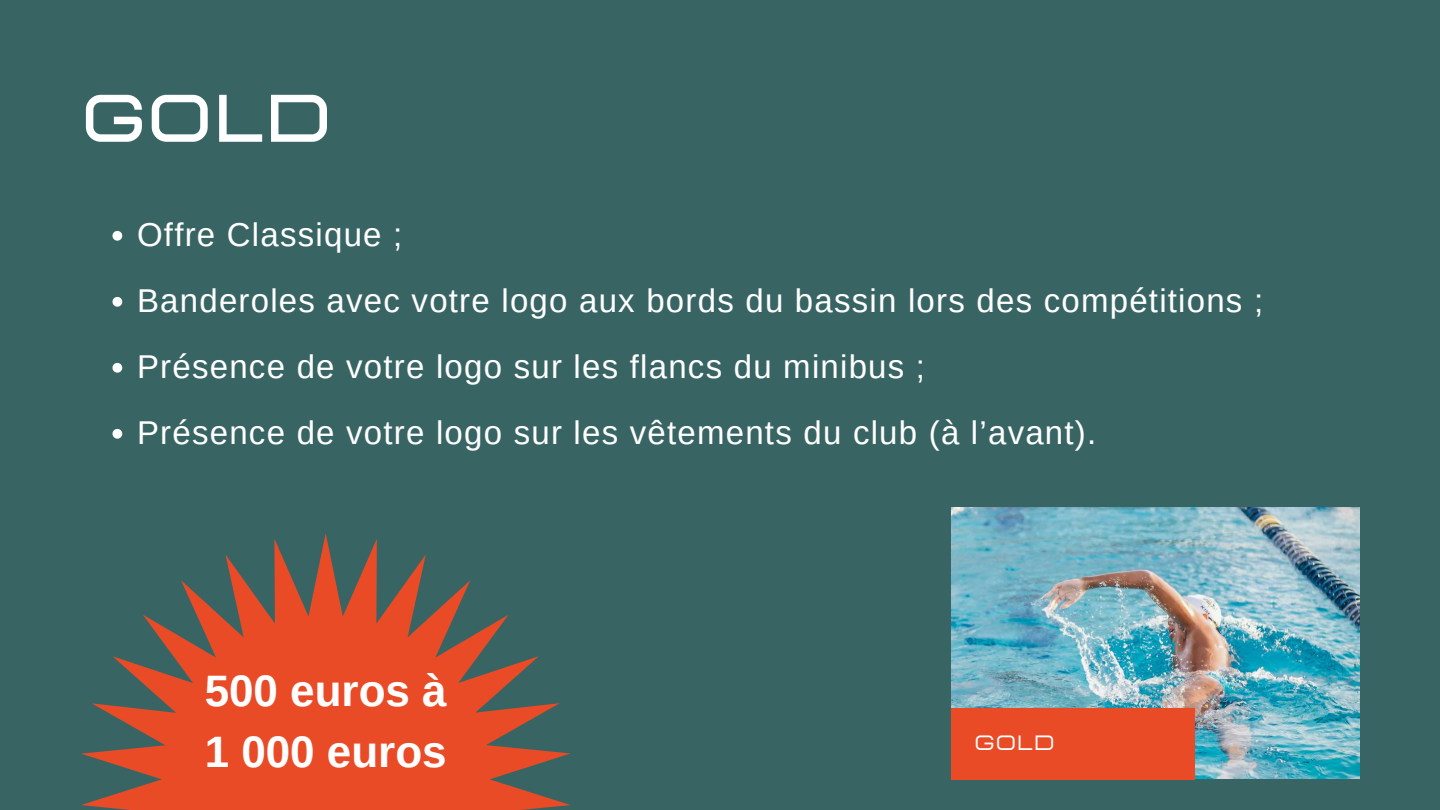
<style>
.page{position:relative;width:1440px;height:810px;background:#386563}
.page>*{position:absolute;margin:0;border:0;box-sizing:border-box;transform-origin:0 0}
.t1{font:700 67.1px "Lastica";color:#fff}
.t2{font:700 44px/61.5px "Arimo";color:#fff}
.t3{font:33px/66px "Arimo";letter-spacing:.035em;color:#fff}
.t4{font:20.7px "Lastica";color:#fff}
</style>
<div class="page">
<svg style="left:81px;top:533px;width:489px;height:277px;fill:#e94b27"></svg>
<svg style="left:112px;top:231px;width:10px;height:10px"></svg>
<svg style="left:112px;top:297px;width:10px;height:10px"></svg>
<svg style="left:112px;top:363px;width:10px;height:10px"></svg>
<svg style="left:112px;top:429px;width:10px;height:10px"></svg>
<img style="left:951px;top:507px;width:408px;height:272px">
<div style="left:951px;top:708px;width:243px;height:71px;background:#e94b27"></div>
<h1 class="t1" style="left:81px;top:86px;width:252px">gold</h1>
<p class="t3" style="left:137px;top:201px;width:1128px">Offre Classique ;<br>Banderoles avec votre logo aux bords du bassin lors des compétitions ; Présence de votre logo sur les flancs du minibus ;<br>Présence de votre logo sur les vêtements du club (à l’avant).</p>
<h2 class="t2" style="left:205px;top:660px;width:244px">500 euros à<br>1 000 euros</h2>
<p class="t4" style="left:975px;top:733px;width:82px">GOLD</p>
</div>
